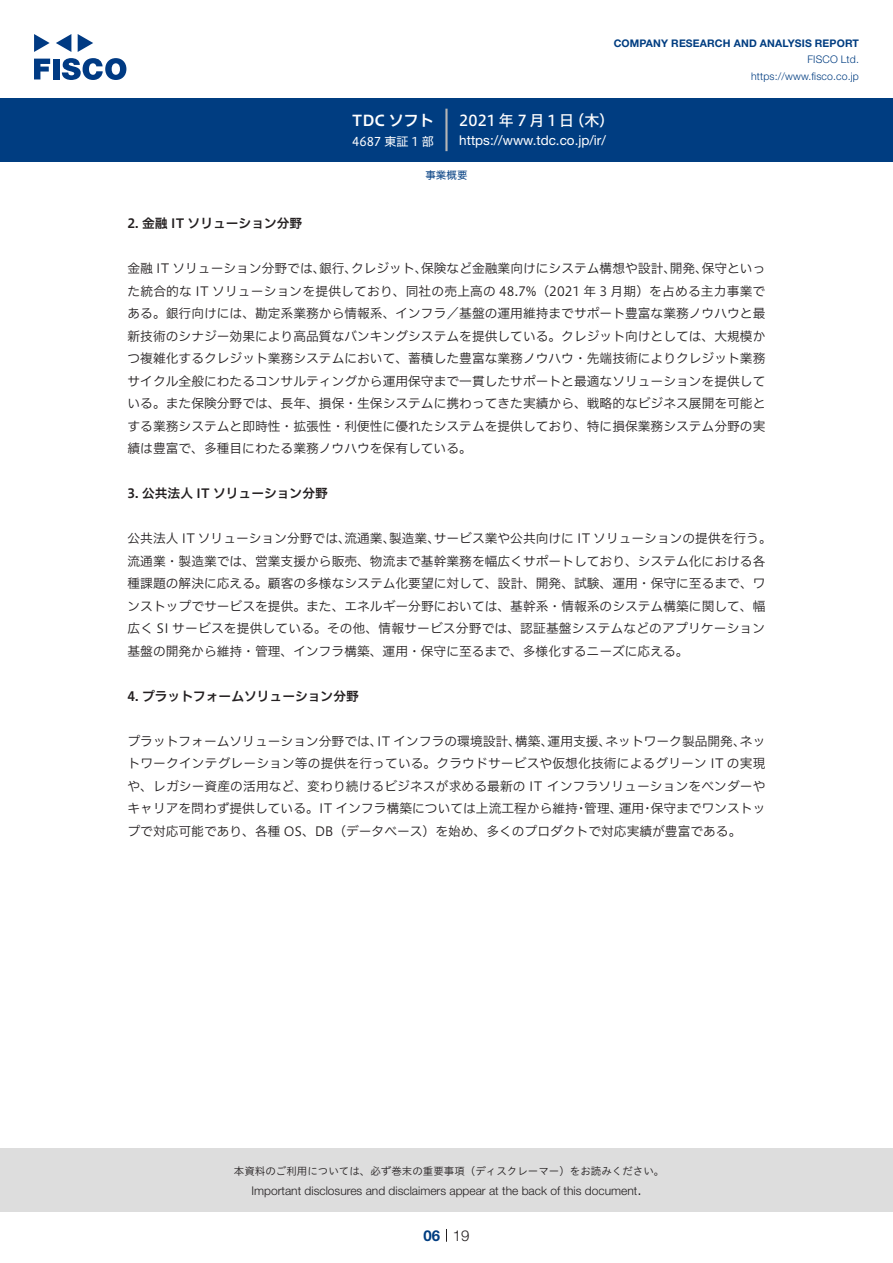
<style>
.page{position:relative;width:893px;height:1263px;background:#fff}
.page>*{position:absolute;margin:0;border:0;box-sizing:border-box;transform-origin:0 0}
.t1{font:15px "Hiragino UD Sans F Std N W5";letter-spacing:.185em;color:#fff}
.t2{font:15px "Hiragino UD Sans F Std N W6";color:#fff}
.t3{font:300 15px "Helvetica Neue LT Std";color:#231f20}
.t4{font:700 15px "Helvetica Neue LT Std";color:#003d81}
.t5{font:13.5px "Helvetica Neue LT Std";color:#fff}
.t6{font:12.75px/22.5px "Hiragino UD Sans F Std N W3";color:#231f20}
.t7{font:12.75px "Hiragino UD Sans F Std N W6";color:#231f20}
.t8{font:300 12px "Helvetica Neue LT Std";color:#231f20}
.t9{font:12px "Hiragino UD Sans F Std N W4";color:#fff}
.t10{font:10.5px "Hiragino UD Sans Std W3";color:#231f20}
.t11{font:700 10.5px "Helvetica Neue LT Std";letter-spacing:.015em;color:#003d81}
.t12{font:300 10.5px/16.5px "Helvetica Neue LT Std";letter-spacing:.015em;color:#003d81;text-align:right}
.t13{font:10.5px "Hiragino UD Sans F Std N W4";color:#003d81}
</style>
<div class="page">
<div style="left:0;top:1148px;width:893px;height:64px;background:#ddd"></div>
<svg style="left:34px;top:59px;width:16px;height:20px"></svg>
<div style="left:53px;top:59px;width:6px;height:20px;background:#003a83"></div>
<svg style="left:62px;top:58px;width:64px;height:22px"></svg>
<svg style="left:34px;top:34px;width:16px;height:18px"></svg>
<svg style="left:78px;top:34px;width:15px;height:18px"></svg>
<svg style="left:56px;top:34px;width:15px;height:18px"></svg>
<div style="left:0;top:98px;width:893px;height:64px;background:#003d81"></div>
<hr style="left:445px;top:109px;width:3px;height:42px;background:#b5b5b6">
<svg style="left:446px;top:1229px;width:1px;height:13px"></svg>
<p class="t2" style="left:352px;top:109px;width:83px">TDC ソフト</p>
<p class="t9" style="left:352px;top:132px;width:83px">4687 東証 1 部</p>
<p class="t11" style="left:614px;top:37px;width:247px">COMPANY RESEARCH AND ANALYSIS REPORT</p>
<p class="t12" style="left:751px;top:51px;width:109px">FISCO Ltd. https://www.fisco.co j p.</p>
<p class="t1" style="left:459px;top:109px;width:117px">2021年7月1日</p>
<p class="t1" style="left:569px;top:109px;width:46px">（木(</p>
<p class="t5" style="left:459px;top:132px;width:148px">https: / / w w w . t d c . c o j p. /i r/</p>
<p class="t7" style="left:128px;top:214px;width:176px">2. 金融 IT ソリューション分野</p>
<p class="t13" style="left:425px;top:167px;width:43px">事業概要</p>
<p class="t6" style="left:351px;top:256px;width:78px">クレジット、</p>
<p class="t6" style="left:421px;top:256px;width:256px">保険など金融業向けにシステム構想や設計、</p>
<p class="t6" style="left:702px;top:256px;width:65px">保守といっ</p>
<p class="t6" style="left:319px;top:256px;width:40px">銀行、</p>
<p class="t6" style="left:128px;top:256px;width:639px">金融 IT ソリューション分野では、<br>た統合的な IT ソリューションを提供しており、同社の売上高の 48.7%（2021 年 3 月期）を占める主力事業である。銀行向けには、勘定系業務から情報系、インフラ／基盤の運用維持までサポート豊富な業務ノウハウと最新技術のシナジー効果により高品質なバンキングシステムを提供している。クレジット向けとしては、大規模かつ複雑化するクレジット業務システムにおいて、蓄積した豊富な業務ノウハウ・先端技術によりクレジット業務サイクル全般にわたるコンサルティングから運用保守まで一貫したサポートと最適なソリューションを提供している。また保険分野では、長年、損保・生保システムに携わってきた実績から、戦略的なビジネス展開を可能とする業務システムと即時性・拡張性・利便性に優れたシステムを提供しており、特に損保業務システム分野の実績は豊富で、多種目にわたる業務ノウハウを保有している。</p>
<p class="t7" style="left:128px;top:484px;width:202px">3. 公共法人 IT ソリューション分野</p>
<p class="t6" style="left:434px;top:526px;width:340px">サービス業や公共向けに IT ソリューションの提供を行う。</p>
<p class="t6" style="left:670px;top:256px;width:40px">開発、</p>
<p class="t6" style="left:389px;top:526px;width:52px">製造業、</p>
<p class="t6" style="left:128px;top:526px;width:639px">公共法人 IT ソリューション分野では、<br>流通業・製造業では、営業支援から販売、物流まで基幹業務を幅広くサポートしており、システム化における各種課題の解決に応える。顧客の多様なシステム化要望に対して、設計、開発、試験、運用・保守に至るまで、ワンストップでサービスを提供。また、エネルギー分野においては、基幹系・情報系のシステム構築に関して、幅広く SI サービスを提供している。その他、情報サービス分野では、認証基盤システムなどのアプリケーション基盤の開発から維持・管理、インフラ構築、運用・保守に至るまで、多様化するニーズに応える。</p>
<p class="t7" style="left:128px;top:686px;width:233px">4. プラットフォームソリューション分野</p>
<p class="t6" style="left:740px;top:729px;width:27px">ネッ</p>
<p class="t6" style="left:344px;top:526px;width:52px">流通業、</p>
<p class="t6" style="left:128px;top:729px;width:256px">プラットフォームソリューション分野では、</p>
<p class="t6" style="left:128px;top:751px;width:639px">トワークインテグレーション等の提供を行っている。クラウドサービスや仮想化技術によるグリーン IT の実現</p>
<p class="t6" style="left:128px;top:774px;width:639px">や、レガシー資産の活用など、変わり続けるビジネスが求める最新の IT インフラソリューションをベンダーや</p>
<p class="t6" style="left:651px;top:796px;width:116px">保守までワンストッ</p>
<p class="t6" style="left:515px;top:729px;width:40px">構築、</p>
<p class="t6" style="left:377px;top:729px;width:146px">IT インフラの環境設計、</p>
<p class="t6" style="left:548px;top:729px;width:65px">運用支援、</p>
<p class="t6" style="left:605px;top:729px;width:142px">ネットワーク製品開発、</p>
<p class="t6" style="left:128px;top:796px;width:615px">キャリアを問わず提供している。IT インフラ構築については上流工程から維持<br>プで対応可能であり、各種 OS、DB（データベース）を始め、多くのプロダクトで対応実績が豊富である。</p>
<p class="t6" style="left:584px;top:796px;width:40px">管理、</p>
<p class="t6" style="left:619px;top:796px;width:27px">運用</p>
<p class="t6" style="left:575px;top:796px;width:14px">・</p>
<p class="t6" style="left:641px;top:796px;width:14px">・</p>
<p class="t10" style="left:234px;top:1163px;width:432px">本資料のご利用については、必ず巻末の重要事項（ディスクレーマー）をお読みください。</p>
<p class="t3" style="left:637px;top:1180px;width:6px">.</p>
<p class="t8" style="left:251px;top:1183px;width:387px">Important disclosures and disclaimers appear at the back of this document</p>
<p class="t4" style="left:423px;top:1226px;width:18px">06</p>
<p class="t3" style="left:453px;top:1226px;width:18px">19</p>
</div>
